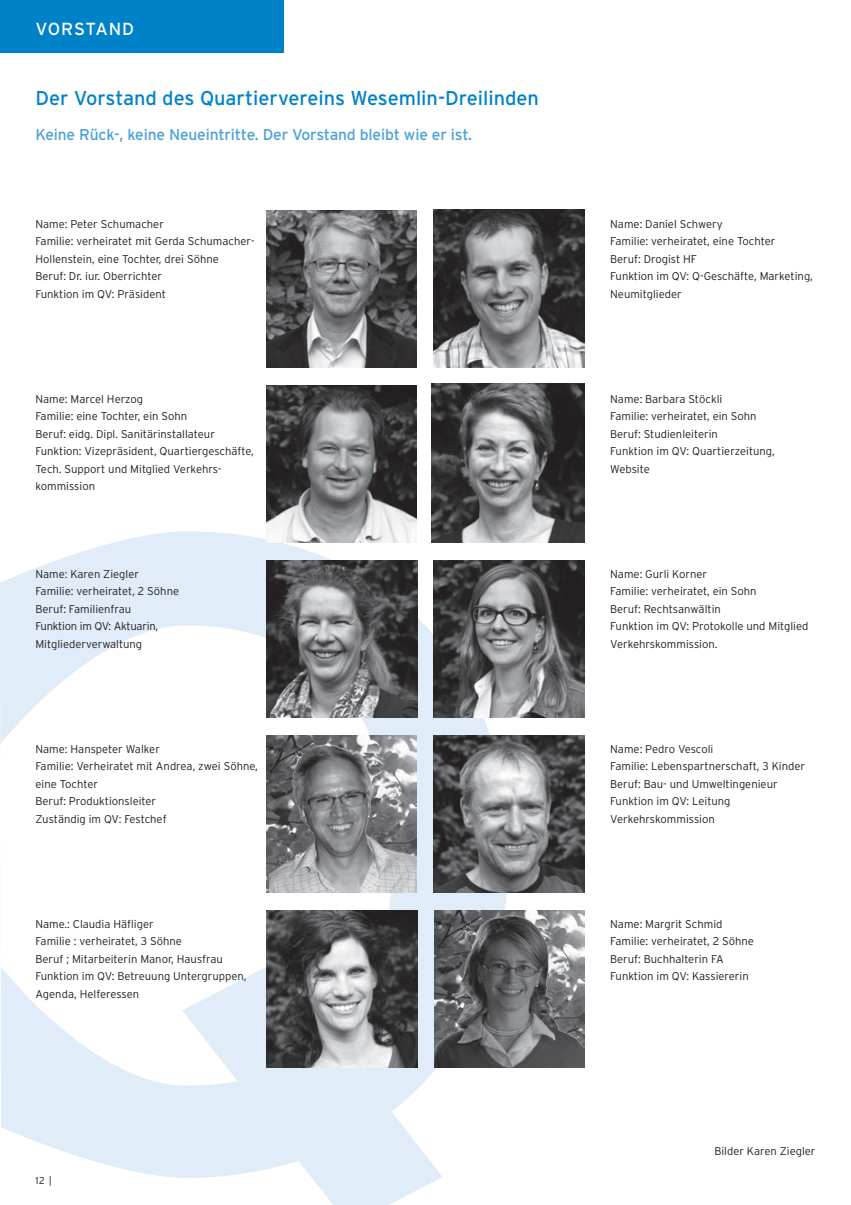
<style>
.page{position:relative;width:851px;height:1205px;background:#fff}
.page>*{position:absolute;margin:0;border:0;box-sizing:border-box;transform-origin:0 0}
.t1{font:20px "Interstate";color:#0082c8}
.t2{font:17.5px "Interstate";letter-spacing:.05em;color:#fff}
.t3{font:15.62px "Interstate";letter-spacing:-.01em;color:#4aa1d8}
.t4{font:300 11.25px/17.5px "Interstate";color:#231f20}
.t5{font:300 10px "Interstate";color:#231f20}
</style>
<div class="page">
<div style="left:0;top:0;width:283px;height:52px;background:#0082c8"></div>
<svg style="left:0;top:531px;width:508px;height:674px"></svg>
<img style="left:267px;top:210px;width:149px;height:158px">
<img style="left:266px;top:385px;width:150px;height:157px">
<img style="left:431px;top:383px;width:153px;height:159px">
<img style="left:266px;top:560px;width:152px;height:158px">
<img style="left:433px;top:210px;width:151px;height:158px">
<img style="left:433px;top:560px;width:151px;height:158px">
<img style="left:433px;top:735px;width:151px;height:158px">
<img style="left:266px;top:910px;width:152px;height:158px">
<img style="left:266px;top:735px;width:150px;height:158px">
<img style="left:269px;top:741px;width:147px;height:152px">
<img style="left:434px;top:902px;width:150px;height:166px">
<h2 class="t2" style="left:35px;top:19px;width:74px">Vorstand</h2>
<h1 class="t1" style="left:35px;top:87px;width:505px">Der Vorstand des Quartiervereins Wesemlin-Dreilinden</h1>
<h3 class="t3" style="left:35px;top:126px;width:438px">Keine Rück-, keine Neueintritte. Der Vorstand bleibt wie er ist.</h3>
<p class="t4" style="left:35px;top:215px;width:221px">Name: Peter Schumacher<br>Familie: verheiratet mit Gerda Schumacher-<br>Hollenstein, eine Tochter, drei Söhne<br>Beruf: Dr. iur. Oberrichter<br>Funktion im QV: Präsident</p>
<p class="t4" style="left:35px;top:390px;width:220px">Name: Marcel Herzog<br>Familie: eine Tochter, ein Sohn<br>Beruf: eidg. Dipl. Sanitärinstallateur<br>Funktion: Vizepräsident, Quartiergeschäfte,<br>Tech. Support und Mitglied Verkehrs&shy;kommission</p>
<p class="t4" style="left:35px;top:565px;width:145px">Name: Karen Ziegler<br>Familie: verheiratet, 2 Söhne<br>Beruf: Familienfrau<br>Funktion im QV: Aktuarin,<br>Mitgliederverwaltung</p>
<p class="t4" style="left:35px;top:740px;width:224px">Name: Hanspeter Walker<br>Familie: Verheiratet mit Andrea, zwei Söhne, eine Tochter<br>Beruf: Produktionsleiter<br>Zuständig im QV: Festchef</p>
<p class="t4" style="left:35px;top:915px;width:212px">Name.: Claudia Häfliger<br>Familie : verheiratet, 3 Söhne<br>Beruf ; Mitarbeiterin Manor, Hausfrau<br>Funktion im QV: Betreuung Untergruppen,<br>Agenda, Helferessen</p>
<p class="t5" style="left:35px;top:1175px;width:18px">12 |</p>
<p class="t4" style="left:610px;top:215px;width:204px">Name: Daniel Schwery<br>Familie: verheiratet, eine Tochter<br>Beruf: Drogist HF<br>Funktion im QV: Q-Geschäfte, Marketing,<br>Neumitglieder</p>
<p class="t4" style="left:610px;top:390px;width:166px">Name: Barbara Stöckli<br>Familie: verheiratet, ein Sohn<br>Beruf: Studienleiterin<br>Funktion im QV: Quartierzeitung,<br>Website</p>
<p class="t4" style="left:610px;top:565px;width:200px">Name: Gurli Korner<br>Familie: verheiratet, ein Sohn<br>Beruf: Rechtsanwältin<br>Funktion im QV: Protokolle und Mitglied<br>Verkehrskommission.</p>
<p class="t4" style="left:610px;top:740px;width:196px">Name: Pedro Vescoli<br>Familie: Lebenspartnerschaft, 3 Kinder<br>Beruf: Bau- und Umweltingenieur<br>Funktion im QV: Leitung<br>Verkehrskommission</p>
<p class="t4" style="left:610px;top:915px;width:145px">Name: Margrit Schmid<br>Familie: verheiratet, 2 Söhne<br>Beruf: Buchhalterin FA<br>Funktion im QV: Kassiererin</p>
<p class="t4" style="left:714px;top:1142px;width:102px">Bilder Karen Ziegler</p>
</div>
